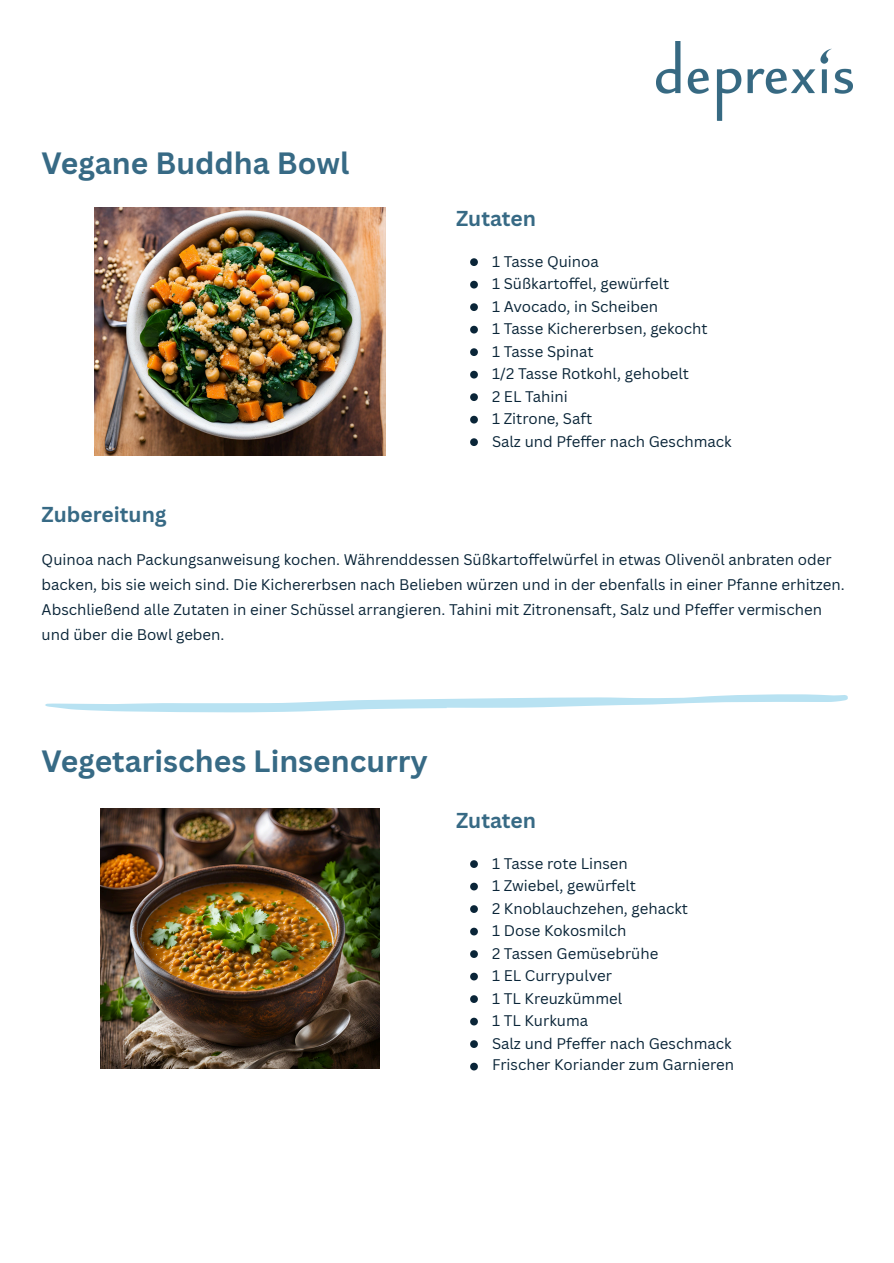
<style>
.page{position:relative;width:894px;height:1263px;background:#fff}
.page>*{position:absolute;margin:0;border:0;box-sizing:border-box;transform-origin:0 0}
.t1{font:700 30px "Canva Sans";color:#376a85}
.t2{font:700 21px "Canva Sans";color:#376a85}
.t3{font:15px/25.2px "Canva Sans";color:#0a2538}
</style>
<div class="page">
<img style="left:656px;top:42px;width:196px;height:78px">
<img style="left:94px;top:207px;width:291px;height:249px">
<svg style="left:470px;top:258px;width:7px;height:8px"></svg>
<svg style="left:470px;top:281px;width:7px;height:7px"></svg>
<svg style="left:470px;top:303px;width:7px;height:8px"></svg>
<svg style="left:470px;top:326px;width:7px;height:7px"></svg>
<svg style="left:470px;top:348px;width:7px;height:8px"></svg>
<svg style="left:470px;top:371px;width:7px;height:7px"></svg>
<svg style="left:470px;top:393px;width:7px;height:8px"></svg>
<svg style="left:470px;top:416px;width:7px;height:7px"></svg>
<svg style="left:470px;top:438px;width:7px;height:8px"></svg>
<svg style="left:45px;top:694px;width:802px;height:18px"></svg>
<img style="left:100px;top:809px;width:279px;height:260px">
<svg style="left:470px;top:860px;width:7px;height:8px"></svg>
<svg style="left:470px;top:883px;width:7px;height:7px"></svg>
<svg style="left:470px;top:905px;width:7px;height:8px"></svg>
<svg style="left:470px;top:928px;width:7px;height:7px"></svg>
<svg style="left:470px;top:950px;width:7px;height:8px"></svg>
<svg style="left:470px;top:973px;width:7px;height:7px"></svg>
<svg style="left:470px;top:995px;width:7px;height:8px"></svg>
<svg style="left:470px;top:1018px;width:7px;height:7px"></svg>
<svg style="left:470px;top:1040px;width:7px;height:8px"></svg>
<svg style="left:470px;top:1063px;width:7px;height:7px"></svg>
<h1 class="t1" style="left:42px;top:142px;width:309px">Vegane Buddha Bowl</h1>
<h1 class="t2" style="left:456px;top:204px;width:82px">Zutaten</h1>
<p class="t3" style="left:492px;top:248px;width:108px">1 Tasse Quinoa</p>
<p class="t3" style="left:492px;top:271px;width:179px">1 Süßkartoffel, gewürfelt</p>
<p class="t3" style="left:492px;top:293px;width:167px">1 Avocado, in Scheiben</p>
<p class="t3" style="left:492px;top:316px;width:217px">1 Tasse Kichererbsen, gekocht</p>
<p class="t3" style="left:492px;top:338px;width:103px">1 Tasse Spinat</p>
<p class="t3" style="left:492px;top:361px;width:198px">1/2 Tasse Rotkohl, gehobelt</p>
<p class="t3" style="left:492px;top:383px;width:77px">2 EL Tahini</p>
<p class="t3" style="left:492px;top:406px;width:102px">1 Zitrone, Saft</p>
<p class="t3" style="left:492px;top:428px;width:241px">Salz und Pfeffer nach Geschmack</p>
<h2 class="t2" style="left:42px;top:500px;width:126px">Zubereitung</h2>
<p class="t3" style="left:42px;top:546px;width:804px">Quinoa nach Packungsanweisung kochen. Währenddessen Süßkartoffelwürfel in etwas Olivenöl anbraten oder backen, bis sie weich sind. Die Kichererbsen nach Belieben würzen und in der ebenfalls in einer Pfanne erhitzen.<br>Abschließend alle Zutaten in einer Schüssel arrangieren. Tahini mit Zitronensaft, Salz und Pfeffer vermischen und über die Bowl geben.</p>
<h1 class="t1" style="left:42px;top:740px;width:388px">Vegetarisches Linsencurry</h1>
<h1 class="t2" style="left:456px;top:806px;width:82px">Zutaten</h1>
<p class="t3" style="left:492px;top:850px;width:137px">1 Tasse rote Linsen</p>
<p class="t3" style="left:492px;top:873px;width:145px">1 Zwiebel, gewürfelt</p>
<p class="t3" style="left:492px;top:895px;width:197px">2 Knoblauchzehen, gehackt</p>
<p class="t3" style="left:492px;top:918px;width:136px">1 Dose Kokosmilch</p>
<p class="t3" style="left:492px;top:940px;width:168px">2 Tassen Gemüsebrühe</p>
<p class="t3" style="left:492px;top:963px;width:121px">1 EL Currypulver</p>
<p class="t3" style="left:492px;top:985px;width:132px">1 TL Kreuzkümmel</p>
<p class="t3" style="left:492px;top:1008px;width:98px">1 TL Kurkuma</p>
<p class="t3" style="left:492px;top:1030px;width:241px">Salz und Pfeffer nach Geschmack</p>
<p class="t3" style="left:492px;top:1051px;width:243px">Frischer Koriander zum Garnieren</p>
</div>
